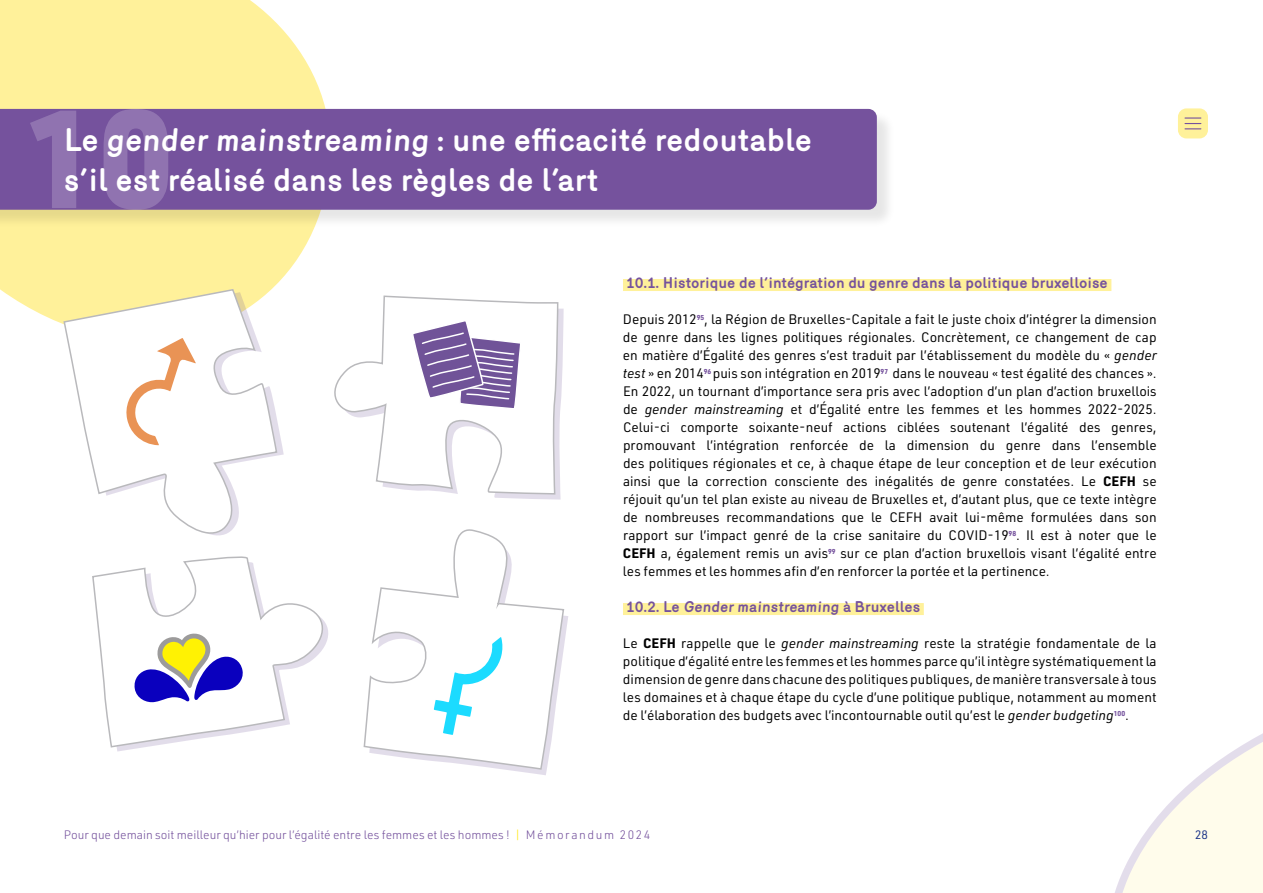
<style>
.page{position:relative;width:1263px;height:893px;background:#fff}
.page>*{position:absolute;margin:0;border:0;box-sizing:border-box;transform-origin:0 0}
.t1{font:700 31.5px/40.5px "Mercury";color:#fff}
.t2{font:700 15px "Mercury";color:#75529d}
.t3{font:13.5px/18px "URWDIN";color:#000;text-align:justify}
.t4{font:300 12px "URWDIN";color:#75529d}
.t5{font:12px "URWDIN";color:#20388a}
.s1{font-style:italic}
.s2{font-weight:700}
.s3{color:#ffe600}
</style>
<div class="page">
<svg style="left:1115px;top:733px;width:148px;height:160px"></svg>
<div style="left:1178px;top:108px;width:30px;height:30px;background:#fff19a;border-radius:9px"></div>
<svg style="left:1185px;top:117px;width:16px;height:12px"></svg>
<svg style="left:0;top:0;width:347px;height:324px;fill:#fff19a"></svg>
<svg style="left:278px;top:292px;width:6px;height:164px"></svg>
<svg style="left:63px;top:288px;width:215px;height:248px"></svg>
<svg style="left:126px;top:338px;width:70px;height:107px"></svg>
<svg style="left:323px;top:295px;width:202px;height:113px"></svg>
<svg style="left:341px;top:302px;width:223px;height:198px"></svg>
<svg style="left:363px;top:529px;width:202px;height:246px"></svg>
<svg style="left:434px;top:637px;width:69px;height:98px"></svg>
<svg style="left:92px;top:556px;width:157px;height:84px"></svg>
<svg style="left:99px;top:562px;width:229px;height:189px"></svg>
<div style="left:0;top:111px;width:896px;height:117px;background:#000;opacity:.1"></div>
<div style="left:0;top:109px;width:877px;height:101px;background:#75529d"></div>
<svg style="left:30px;top:109px;width:138px;height:101px;background:#8364a7"></svg>
<div style="left:623px;top:279px;width:488px;height:12px;background:#fff19a"></div>
<div style="left:623px;top:603px;width:301px;height:12px;background:#fff19a"></div>
<h1 class="t1" style="left:64px;top:119px;width:750px">Le gender mainstreaming : une efficacité redoutable s’il est réalisé dans les règles de l’art</h1>
<p class="t2" style="left:626px;top:274px;width:483px">10.1. Historique de l’intégration du genre dans la politique bruxelloise</p>
<p class="t3" style="left:623px;top:310px;width:535px">Depuis 2012<sup>95</sup>, la Région de Bruxelles-Capitale a fait le juste choix d’intégrer la dimension de genre dans les lignes politiques régionales. Concrètement, ce changement de cap en matière d’Égalité des genres s’est traduit par l’établissement du modèle du « <span class="s1">gender test</span> » en 2014<sup>96</sup> puis son intégration en 2019<sup>97</sup> dans le nouveau « test égalité des chances ».<br>En 2022, un tournant d’importance sera pris avec l’adoption d’un plan d’action bruxellois de <span class="s1">gender mainstreaming</span> et d’Égalité entre les femmes et les hommes 2022-2025.<br>Celui-ci comporte soixante-neuf actions ciblées soutenant l’égalité des genres, promouvant l’intégration renforcée de la dimension du genre dans l’ensemble des politiques régionales et ce, à chaque étape de leur conception et de leur exécution ainsi que la correction consciente des inégalités de genre constatées. Le <span class="s2">CEFH</span> se réjouit qu’un tel plan existe au niveau de Bruxelles et, d’autant plus, que ce texte intègre de nombreuses recommandations que le CEFH avait lui-même formulées dans son rapport sur l’impact genré de la crise sanitaire du COVID-19<sup>98</sup>. Il est à noter que le <span class="s2">CEFH</span> a, également remis un avis<sup>99</sup> sur ce plan d’action bruxellois visant l’égalité entre les femmes et les hommes afin d’en renforcer la portée et la pertinence.</p>
<p class="t2" style="left:626px;top:598px;width:295px">10.2. Le Gender mainstreaming à Bruxelles</p>
<p class="t3" style="left:623px;top:634px;width:535px">Le <span class="s2">CEFH</span> rappelle que le <span class="s1">gender mainstreaming</span> reste la stratégie fondamentale de la politique d’égalité entre les femmes et les hommes parce qu’il intègre systématiquement la dimension de genre dans chacune des politiques publiques, de manière transversale à tous les domaines et à chaque étape du cycle d’une politique publique, notamment au moment de l’élaboration des budgets avec l’incontournable outil qu’est le <span class="s1">gender budgeting</span><sup>100</sup>.</p>
<p class="t4" style="left:64px;top:827px;width:588px">Pour que demain soit meilleur qu’hier pour l’égalité entre les femmes et les hommes ! <span class="s3">|</span> Mémorandum 2024</p>
<p class="t5" style="left:1195px;top:827px;width:14px">28</p>
</div>
